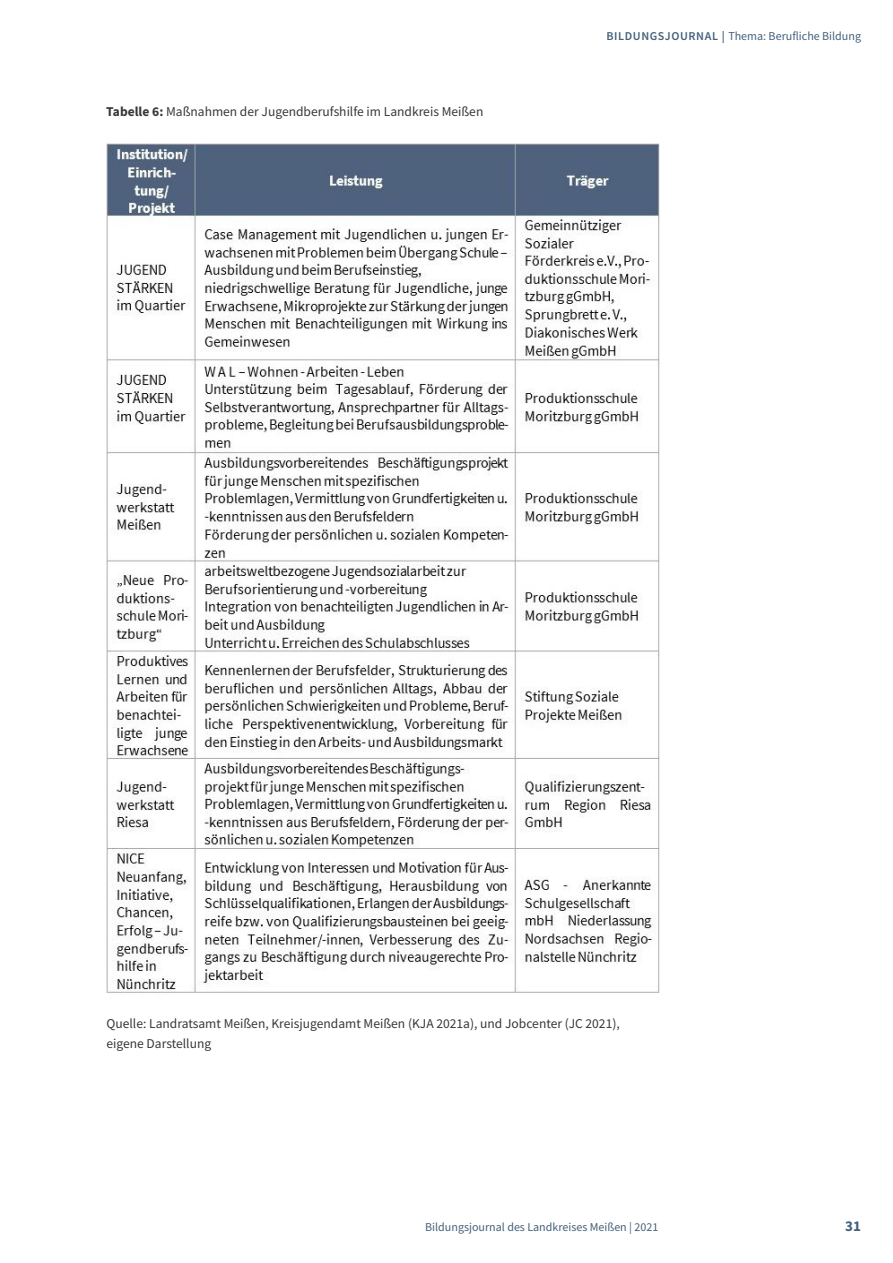
<style>
.page{position:relative;width:893px;height:1263px;background:#fff}
.page>*{position:absolute;margin:0;border:0;box-sizing:border-box;transform-origin:0 0}
.t1{font:700 15px "Source Sans Pro";color:#44607b}
.t2{font:13.5px/19.5px "Source Sans Pro";color:#373836}
.t3{font:12px "Source Sans Pro";color:#44607b}
.s1{font-weight:700}
.s2{font-weight:600}
</style>
<div class="page">
<img style="left:106px;top:144px;width:553px;height:849px">
<p class="t2" style="left:106px;top:103px;width:379px"><span class="s1">Tabelle 6:</span> Maßnahmen der Jugendberufshilfe im Landkreis Meißen</p>
<p class="t3" style="left:606px;top:31px;width:256px"><span class="s2">BILDUNGSJOURNAL |</span> Thema: Berufliche Bildung</p>
<p class="t2" style="left:106px;top:1015px;width:515px">Quelle: Landratsamt Meißen, Kreisjugendamt Meißen (KJA 2021a), und Jobcenter (JC 2021), eigene Darstellung</p>
<p class="t3" style="left:425px;top:1222px;width:235px">Bildungsjournal des Landkreises Meißen | 2021</p>
<p class="t1" style="left:845px;top:1220px;width:17px">31</p>
</div>
